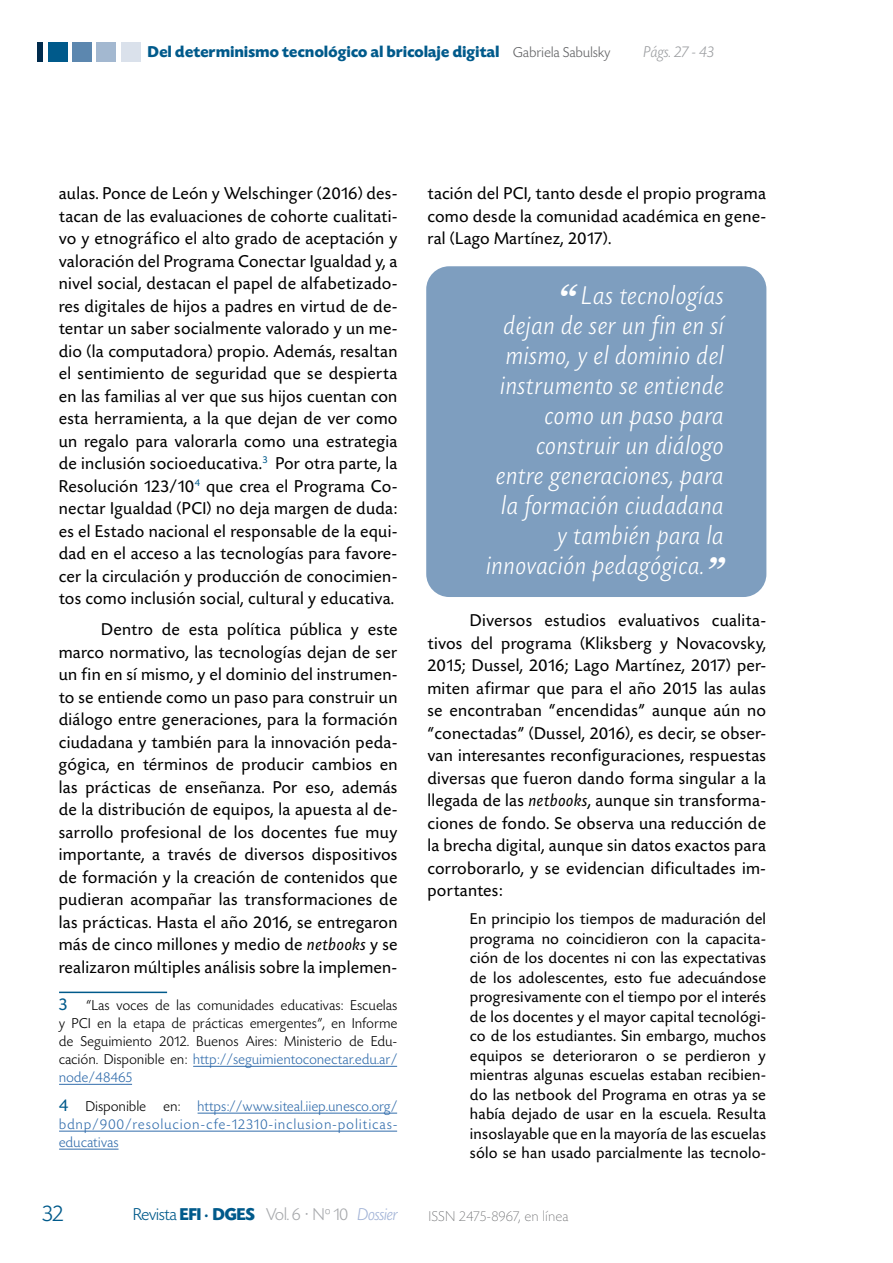
<style>
.page{position:relative;width:893px;height:1263px;background:#fff}
.page>*{position:absolute;margin:0;border:0;box-sizing:border-box;transform-origin:0 0}
.t1{font:italic 300 27px/30px "Today SHOP";letter-spacing:.05em;color:#fff;text-align:right}
.t2{font:300 24px "Today SHOP";color:#005a8b}
.t3{font:18px/22.5px "Today SHOP";letter-spacing:.05em;color:#000;text-align:justify}
.t4{font:300 18px "Today SHOP";color:#a7a9ac}
.t5{font:18px "Today SHOP";color:#005a8b}
.t6{font:16.5px/19.5px "Today SHOP";letter-spacing:.05em;color:#000;text-align:justify}
.t7{font:700 16.5px "Today SHOP";letter-spacing:.025em;color:#005a8b}
.t8{font:italic 300 16.5px "Today SHOP";letter-spacing:.025em;color:#9d9fa2}
.t9{font:300 15px/18px "Today SHOP";letter-spacing:.035em;color:#000;text-align:justify}
.t10{font:300 15px/18px "Today SHOP";letter-spacing:.095em;color:#326dac;text-align:justify}
.t11{font:200 15px "Today SHOP";letter-spacing:.05em;color:#636466}
.s1{font-weight:300;font-size:15px;color:#636466}
.s2{font-style:italic}
.s3{color:#326dac}
.s4{font-weight:400;font-size:18px;color:#005a8b}
.s5{color:#000}
.s6{font-family:"Georgia";font-weight:700;font-size:34.5px}
.s7{color:#005a8b}
.s8{font-weight:700;color:#005a8b}
.s9{font-family:"Minion Pro";font-weight:700;color:#005a8b}
.s10{font-family:"Garamond";font-weight:400}
.s11{font-family:"Trasandina W03";font-size:15px}
.s12{font-style:italic;color:#a3b4d7}
</style>
<div class="page">
<div style="left:426px;top:266px;width:340px;height:331px;background:#7e9ebf;border-radius:23px"></div>
<div style="left:48px;top:43px;width:20px;height:19px;background:#005a8b"></div>
<div style="left:72px;top:43px;width:20px;height:19px;background:#5c87af"></div>
<div style="left:96px;top:43px;width:20px;height:19px;background:#a3b8d0"></div>
<div style="left:121px;top:43px;width:19px;height:19px;background:#dae1eb"></div>
<div style="left:37px;top:43px;width:6px;height:19px;background:#002b4d"></div>
<hr style="left:59px;top:991px;width:108px;height:2px;background:#005a8b">
<hr style="left:193px;top:1066px;width:204px;height:1px;background:#326dac">
<hr style="left:59px;top:1084px;width:73px;height:1px;background:#326dac">
<hr style="left:198px;top:1113px;width:199px;height:1px;background:#326dac">
<hr style="left:59px;top:1131px;width:338px;height:1px;background:#326dac">
<hr style="left:59px;top:1149px;width:60px;height:1px;background:#326dac">
<p class="t7" style="left:148px;top:43px;width:464px">Del determinismo tecnológico al bricolaje digital <span class="s1">Gabriela Sabulsky</span></p>
<p class="t8" style="left:644px;top:43px;width:72px">Págs. 27 - 43</p>
<p class="t3" style="left:59px;top:183px;width:340px">aulas. Ponce de León y Welschinger (2016) des&shy;tacan de las evaluaciones de cohorte cualitati&shy;vo y etnográfico el alto grado de aceptación y valoración del Programa Conectar Igualdad y, a nivel social, destacan el papel de alfabetizado&shy;res digitales de hijos a padres en virtud de de&shy;tentar un saber socialmente valorado y un me&shy;dio (la computadora) propio. Además, resaltan el sentimiento de seguridad que se despierta en las familias al ver que sus hijos cuentan con esta herramienta, a la que dejan de ver como un regalo para valorarla como una estrategia de inclusión socioeducativa.<sup>3</sup> Por otra parte, la Resolución 123/10<sup>4</sup> que crea el Programa Co&shy;nectar Igualdad (PCI) no deja margen de duda: es el Estado nacional el responsable de la equi&shy;dad en el acceso a las tecnologías para favore&shy;cer la circulación y producción de conocimien&shy;tos como inclusión social, cultural y educativa.</p>
<p class="t3" style="left:59px;top:619px;width:340px;text-indent:43px">Dentro de esta política pública y este marco normativo, las tecnologías dejan de ser un fin en sí mismo, y el dominio del instrumen&shy;to se entiende como un paso para construir un diálogo entre generaciones, para la formación ciudadana y también para la innovación peda&shy;gógica, en términos de producir cambios en las prácticas de enseñanza. Por eso, además de la distribución de equipos, la apuesta al de&shy;sarrollo profesional de los docentes fue muy importante, a través de diversos dispositivos de formación y la creación de contenidos que pudieran acompañar las transformaciones de las prácticas. Hasta el año 2016, se entregaron más de cinco millones y medio de <span class="s2">netbooks</span> y se realizaron múltiples análisis sobre la implemen-</p>
<p class="t5" style="left:59px;top:995px;width:9px">3</p>
<p class="t9" style="left:59px;top:997px;width:340px;text-indent:27px">“Las voces de las comunidades educativas: Escuelas y PCI en la etapa de prácticas emergentes”, en Informe de Seguimiento 2012. Buenos Aires: Ministerio de Edu&shy;cación. Disponible en: <span class="s3">http://seguimientoconectar.edu.ar/ node/48465</span></p>
<p class="t10" style="left:59px;top:1098px;width:340px"><span class="s4">4</span> <span class="s5">Disponible en:</span> https://www.siteal.iiep.unesco.org/ bdnp/900/resolucion-cfe-12310-inclusion-politicas&shy;educativas</p>
<p class="t3" style="left:428px;top:183px;width:340px">tación del PCI, tanto desde el propio programa como desde la comunidad académica en gene&shy;ral (Lago Martínez, 2017).</p>
<h1 class="t1" style="left:486px;top:281px;width:238px"><span class="s6">“</span> Las tecnologías<br>dejan de ser un fin en sí mismo, y el dominio del instrumento se entiende como un paso para construir un diálogo entre generaciones, para la formación ciudadana y también para la innovación pedagógica.<span class="s6">”</span></h1>
<p class="t3" style="left:428px;top:610px;width:340px;text-indent:43px">Diversos estudios evaluativos cualita&shy;tivos del programa (Kliksberg y Novacovsky, 2015; Dussel, 2016; Lago Martínez, 2017) per&shy;miten afirmar que para el año 2015 las aulas se encontraban “encendidas” aunque aún no “conectadas” (Dussel, 2016), es decir, se obser&shy;van interesantes reconfiguraciones, respuestas diversas que fueron dando forma singular a la llegada de las <span class="s2">netbooks</span>, aunque sin transforma&shy;ciones de fondo. Se observa una reducción de la brecha digital, aunque sin datos exactos para corroborarlo, y se evidencian dificultades im&shy;portantes:</p>
<p class="t6" style="left:470px;top:910px;width:297px">En principio los tiempos de maduración del programa no coincidieron con la capacita&shy;ción de los docentes ni con las expectativas de los adolescentes, esto fue adecuándose progresivamente con el tiempo por el interés de los docentes y el mayor capital tecnológi&shy;co de los estudiantes. Sin embargo, muchos equipos se deterioraron o se perdieron y mientras algunas escuelas estaban recibien&shy;do las netbook del Programa en otras ya se había dejado de usar en la escuela. Resulta insoslayable que en la mayoría de las escuelas sólo se han usado parcialmente las tecnolo-</p>
<h2 class="t2" style="left:43px;top:1201px;width:22px">32</h2>
<p class="t4" style="left:133px;top:1205px;width:266px"><span class="s7">Revista</span> <span class="s8">EFI</span> <span class="s9">·</span> <span class="s8">DGES</span> Vol. 6 <span class="s10">·</span> N<span class="s11">º</span> 10 <span class="s12">Dossier</span></p>
<p class="t11" style="left:429px;top:1208px;width:141px">ISSN 2475-8967, en línea</p>
</div>
